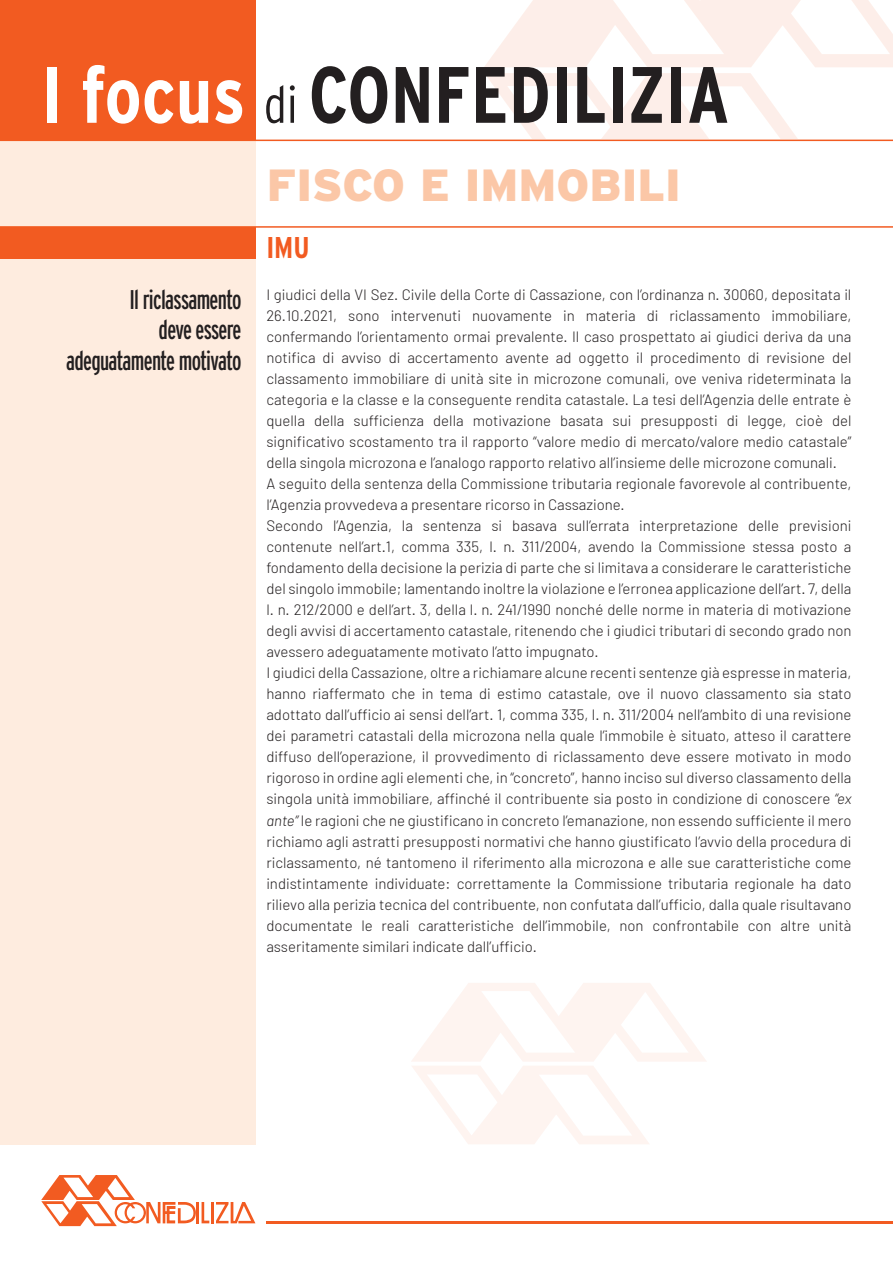
<style>
.page{position:relative;width:893px;height:1263px;background:#fff}
.page>*{position:absolute;margin:0;border:0;box-sizing:border-box;transform-origin:0 0}
.t1{font:700 condensed 79.65px "Interstate";color:#231f20}
.t2{font:900 45px "Interstate";color:#fbc7a7}
.t3{font:700 condensed 30px "Interstate";color:#f25b21}
.t4{font:extra-condensed 27px/30.5px "Interstate";letter-spacing:-.025em;color:#231f20;text-align:right}
.t5{font:300 15px/21px "Barlow";color:#231f20}
.s1{color:#fff}
.s2{font-weight:300;font-size:51.75px}
.s3{font-style:italic}
</style>
<div class="page">
<div style="left:0;top:0;width:255px;height:1144px;background:#feecdf"></div>
<hr style="left:267px;top:1221px;width:626px;height:2px;background:#f25b21">
<hr style="left:196px;top:1202px;width:3px;height:21px;background:#f25b21">
<svg style="left:202px;top:1202px;width:7px;height:21px"></svg>
<hr style="left:211px;top:1202px;width:3px;height:21px;background:#f25b21">
<svg style="left:216px;top:1202px;width:39px;height:21px"></svg>
<svg style="left:41px;top:1175px;width:155px;height:51px"></svg>
<svg style="left:484px;top:0;width:409px;height:67px"></svg>
<svg style="left:485px;top:73px;width:313px;height:66px"></svg>
<div style="left:0;top:0;width:255px;height:140px;background:#f25b21"></div>
<hr style="left:0;top:140px;width:893px;height:1px;background:#f25b21">
<hr style="left:0;top:226px;width:893px;height:2px;background:#f25b21">
<div style="left:0;top:227px;width:255px;height:31px;background:#f25b21"></div>
<svg style="left:412px;top:983px;width:294px;height:161px"></svg>
<h1 class="t1" style="left:41px;top:50px;width:690px"><span class="s1">I focus</span> <span class="s2">di</span> CONFEDILIZIA</h1>
<h2 class="t2" style="left:267px;top:159px;width:416px">FISCO E IMMOBILI</h2>
<h3 class="t4" style="left:66px;top:284px;width:177px">Il riclassamento<br>deve essere adeguatamente motivato</h3>
<h3 class="t3" style="left:266px;top:231px;width:45px">IMU</h3>
<p class="t5" style="left:266px;top:284px;width:587px">I giudici della VI Sez. Civile della Corte di Cassazione, con l’ordinanza n. 30060, depositata il 26.10.2021, sono intervenuti nuovamente in materia di riclassamento immobiliare, confermando l’orientamento ormai prevalente. Il caso prospettato ai giudici deriva da una notifica di avviso di accertamento avente ad oggetto il procedimento di revisione del classamento immobiliare di unità site in microzone comunali, ove veniva rideterminata la categoria e la classe e la conseguente rendita catastale. La tesi dell’Agenzia delle entrate è quella della sufficienza della motivazione basata sui presupposti di legge, cioè del significativo scostamento tra il rapporto “valore medio di mercato/valore medio catastale” della singola microzona e l’analogo rapporto relativo all’insieme delle microzone comunali.<br>A seguito della sentenza della Commissione tributaria regionale favorevole al contribuente, l’Agenzia provvedeva a presentare ricorso in Cassazione.<br>Secondo l’Agenzia, la sentenza si basava sull’errata interpretazione delle previsioni contenute nell’art.1, comma 335, l. n. 311/2004, avendo la Commissione stessa posto a fondamento della decisione la perizia di parte che si limitava a considerare le caratteristiche del singolo immobile; lamentando inoltre la violazione e l’erronea applicazione dell’art. 7, della l. n. 212/2000 e dell’art. 3, della l. n. 241/1990 nonché delle norme in materia di motivazione degli avvisi di accertamento catastale, ritenendo che i giudici tributari di secondo grado non avessero adeguatamente motivato l’atto impugnato.<br>I giudici della Cassazione, oltre a richiamare alcune recenti sentenze già espresse in materia, hanno riaffermato che in tema di estimo catastale, ove il nuovo classamento sia stato adottato dall’ufficio ai sensi dell’art. 1, comma 335, l. n. 311/2004 nell’ambito di una revisione dei parametri catastali della microzona nella quale l’immobile è situato, atteso il carattere diffuso dell’operazione, il provvedimento di riclassamento deve essere motivato in modo rigoroso in ordine agli elementi che, in “concreto”, hanno inciso sul diverso classamento della singola unità immobiliare, affinché il contribuente sia posto in condizione di conoscere <span class="s3">“ex ante”</span> le ragioni che ne giustificano in concreto l’emanazione, non essendo sufficiente il mero richiamo agli astratti presupposti normativi che hanno giustificato l’avvio della procedura di riclassamento, né tantomeno il riferimento alla microzona e alle sue caratteristiche come indistintamente individuate: correttamente la Commissione tributaria regionale ha dato rilievo alla perizia tecnica del contribuente, non confutata dall’ufficio, dalla quale risultavano documentate le reali caratteristiche dell’immobile, non confrontabile con altre unità asseritamente similari indicate dall’ufficio.</p>
</div>
